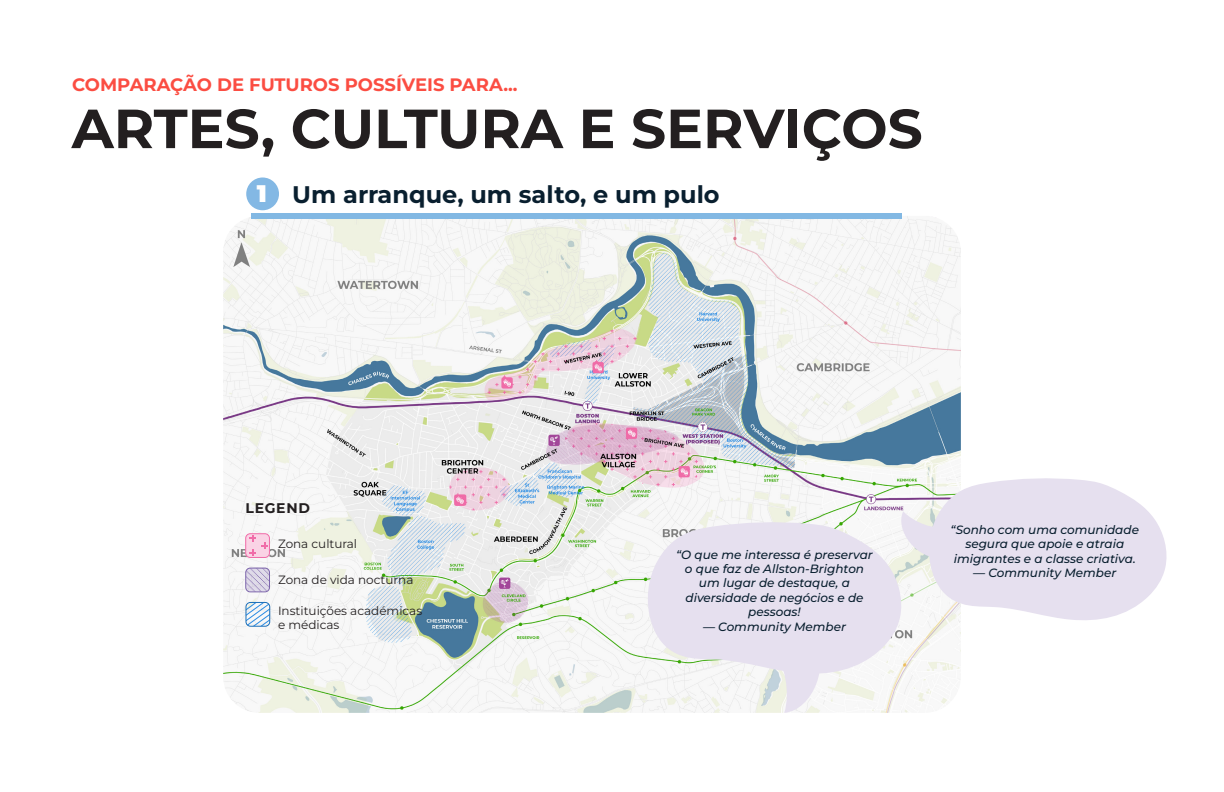
<style>
.page{position:relative;width:1224px;height:792px;background:#fff}
.page>*{position:absolute;margin:0;border:0;box-sizing:border-box;transform-origin:0 0}
.t1{font:700 55px "Montserrat";color:#231f20}
.t2{font:700 24px "Montserrat";color:#091f2f}
.t3{font:900 24px "Montserrat";color:#fff}
.t4{font:700 18px "Montserrat";color:#fb4d42}
.t5{font:700 14px "Montserrat";letter-spacing:.05em;color:#231f20}
.t6{font:italic 500 12px/14.4px "Montserrat";color:#091f2f;text-align:center}
.t7{font:12px/14.4px "Montserrat";color:#231f20}
</style>
<div class="page">
<img style="left:223px;top:216px;width:738px;height:497px">
<div style="left:251px;top:214px;width:650px;height:5px;background:#82b8e3"></div>
<div style="left:246px;top:177px;width:33px;height:33px;background:#83b8e4;border-radius:50%"></div>
<svg style="left:771px;top:676px;width:62px;height:37px"></svg>
<svg style="left:645px;top:521px;width:259px;height:155px;fill:#e6e0ef"></svg>
<svg style="left:894px;top:477px;width:273px;height:145px"></svg>
<svg style="left:246px;top:534px;width:23px;height:23px"></svg>
<svg style="left:250px;top:535px;width:18px;height:21px"></svg>
<div style="left:245px;top:533px;width:25px;height:25px;border:1px solid #f06ca8;border-radius:5px"></div>
<div style="left:245px;top:568px;width:25px;height:24px;border:1px solid #7d65ac;border-radius:5px"></div>
<svg style="left:246px;top:568px;width:24px;height:23px"></svg>
<svg style="left:246px;top:602px;width:24px;height:24px"></svg>
<div style="left:246px;top:602px;width:24px;height:25px;border:1px solid #1a6eb8;border-radius:5px"></div>
<p class="t4" style="left:72px;top:71px;width:447px">COMPARAÇÃO DE FUTUROS POSSÍVEIS PARA...</p>
<p class="t1" style="left:72px;top:89px;width:853px">ARTES, CULTURA E SERVIÇOS</p>
<h1 class="t3" style="left:257px;top:176px;width:12px">1</h1>
<h2 class="t2" style="left:292px;top:178px;width:429px">Um arranque, um salto, e um pulo</h2>
<p class="t5" style="left:246px;top:498px;width:66px">LEGEND</p>
<p class="t7" style="left:278px;top:536px;width:81px">Zona cultural</p>
<p class="t7" style="left:278px;top:572px;width:137px">Zona de vida nocturna</p>
<p class="t7" style="left:278px;top:603px;width:146px">Instituições académicas e médicas</p>
<h3 class="t6" style="left:676px;top:547px;width:198px">“O que me interessa é preservar o que faz de Allston-Brighton um lugar de destaque, a diversidade de negócios e de pessoas!</h3>
<h3 class="t6" style="left:703px;top:619px;width:144px">— Community Member</h3>
<h3 class="t6" style="left:951px;top:522px;width:190px">“Sonho com uma comunidade segura que apoie e atraia imigrantes e a classe criativa.</h3>
<h3 class="t6" style="left:973px;top:565px;width:144px">— Community Member</h3>
</div>
